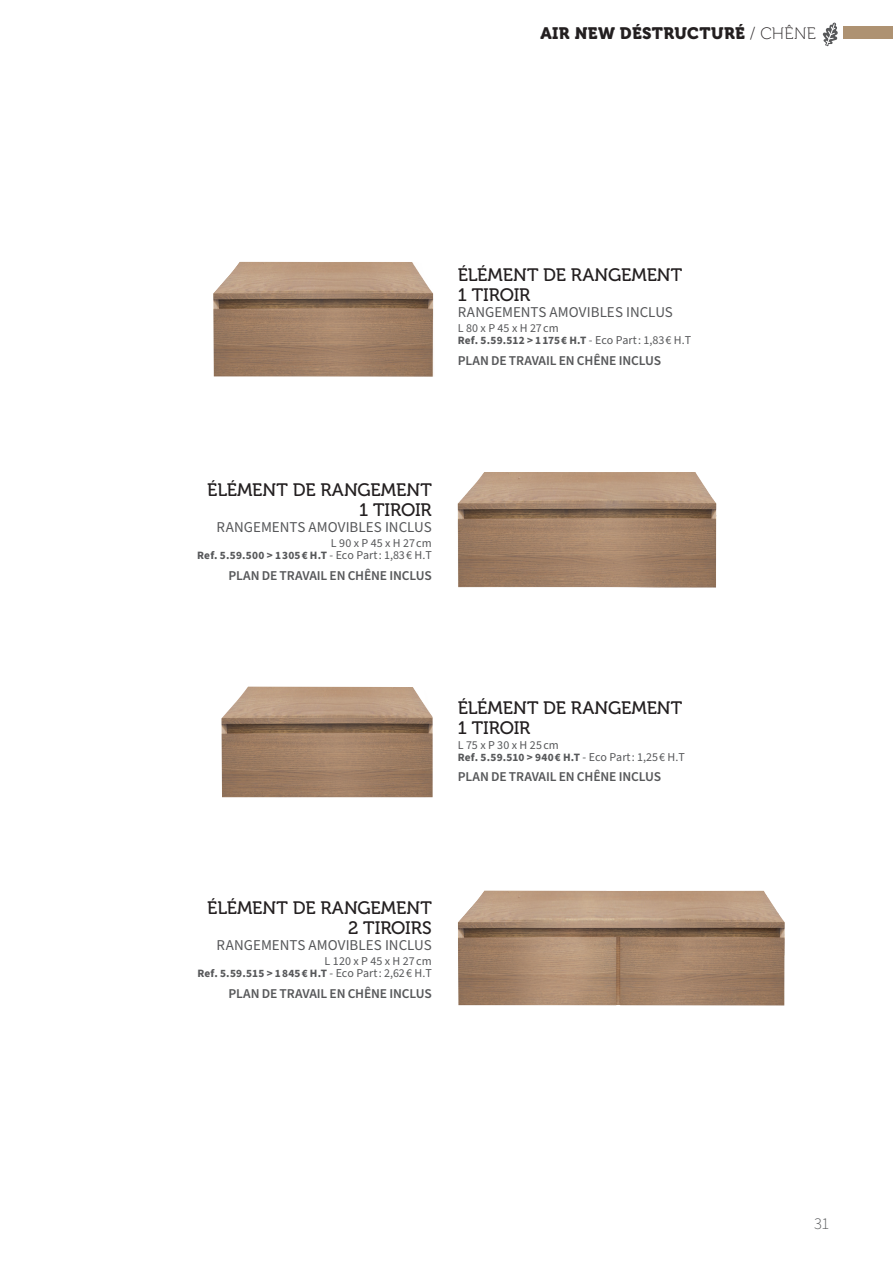
<style>
.page{position:relative;width:893px;height:1263px;background:#fff}
.page>*{position:absolute;margin:0;border:0;box-sizing:border-box;transform-origin:0 0}
.t1{font:18px/19.5px "Museo 500";letter-spacing:-.005em;color:#231f20}
.t2{font:16.5px "Museo 900";letter-spacing:.025em;color:#231f20}
.t3{font:300 16.5px "Source Sans Pro";color:#57585a}
.t4{font:15px "Source Sans Pro";color:#57585a}
.t5{font:600 13.5px "Source Sans Pro";letter-spacing:-.01em;color:#57585a}
.t6{font:12px "Source Sans Pro";letter-spacing:.01em;color:#57585a}
.t7{font:700 11.25px "Source Sans Pro";letter-spacing:.02em;color:#57585a}
.s1{font-family:"Museo 100"}
.s2{font-weight:400;font-size:12px}
</style>
<div class="page">
<img style="left:458px;top:472px;width:259px;height:115px">
<img style="left:458px;top:890px;width:327px;height:115px">
<img style="left:213px;top:261px;width:221px;height:116px">
<img style="left:221px;top:687px;width:212px;height:111px">
<svg style="left:822px;top:22px;width:16px;height:25px"></svg>
<div style="left:843px;top:27px;width:50px;height:12px;background:#ae9272"></div>
<h2 class="t2" style="left:540px;top:24px;width:277px">AIR NEW DÉSTRUCTURÉ <span class="s1">/ CHÊNE</span></h2>
<h1 class="t1" style="left:458px;top:265px;width:226px">ÉLÉMENT DE RANGEMENT<br>1 TIROIR</h1>
<h3 class="t4" style="left:458px;top:302px;width:217px">RANGEMENTS AMOVIBLES INCLUS</h3>
<p class="t6" style="left:458px;top:320px;width:102px">L 80 x P 45 x H 27 cm</p>
<p class="t7" style="left:458px;top:333px;width:235px">Ref. 5.59.512 &gt; 1 175 € H.T <span class="s2">- Eco Part : 1,83 € H.T</span></p>
<p class="t5" style="left:458px;top:351px;width:205px">PLAN DE TRAVAIL EN CHÊNE INCLUS</p>
<h1 class="t1" style="left:207px;top:480px;width:226px;text-align:right">ÉLÉMENT DE RANGEMENT<br>1 TIROIR</h1>
<h3 class="t4" style="left:217px;top:517px;width:217px">RANGEMENTS AMOVIBLES INCLUS</h3>
<p class="t6" style="left:331px;top:535px;width:102px">L 90 x P 45 x H 27 cm</p>
<p class="t7" style="left:197px;top:548px;width:236px">Ref. 5.59.500 &gt; 1 305 € H.T <span class="s2">- Eco Part : 1,83 € H.T</span></p>
<p class="t5" style="left:228px;top:566px;width:205px">PLAN DE TRAVAIL EN CHÊNE INCLUS</p>
<h1 class="t1" style="left:458px;top:698px;width:226px">ÉLÉMENT DE RANGEMENT<br>1 TIROIR</h1>
<p class="t6" style="left:458px;top:737px;width:103px">L 75 x P 30 x H 25 cm</p>
<p class="t7" style="left:458px;top:749px;width:229px">Ref. 5.59.510 &gt; 940 € H.T <span class="s2">- Eco Part : 1,25 € H.T</span></p>
<p class="t5" style="left:458px;top:768px;width:205px">PLAN DE TRAVAIL EN CHÊNE INCLUS</p>
<h1 class="t1" style="left:207px;top:898px;width:226px;text-align:right">ÉLÉMENT DE RANGEMENT<br>2 TIROIRS</h1>
<h3 class="t4" style="left:217px;top:935px;width:217px">RANGEMENTS AMOVIBLES INCLUS</h3>
<p class="t6" style="left:325px;top:953px;width:109px">L 120 x P 45 x H 27 cm</p>
<p class="t7" style="left:197px;top:966px;width:236px">Ref. 5.59.515 &gt; 1 845 € H.T <span class="s2">- Eco Part : 2,62 € H.T</span></p>
<p class="t5" style="left:228px;top:984px;width:205px">PLAN DE TRAVAIL EN CHÊNE INCLUS</p>
<h2 class="t3" style="left:814px;top:1212px;width:17px">31</h2>
</div>
